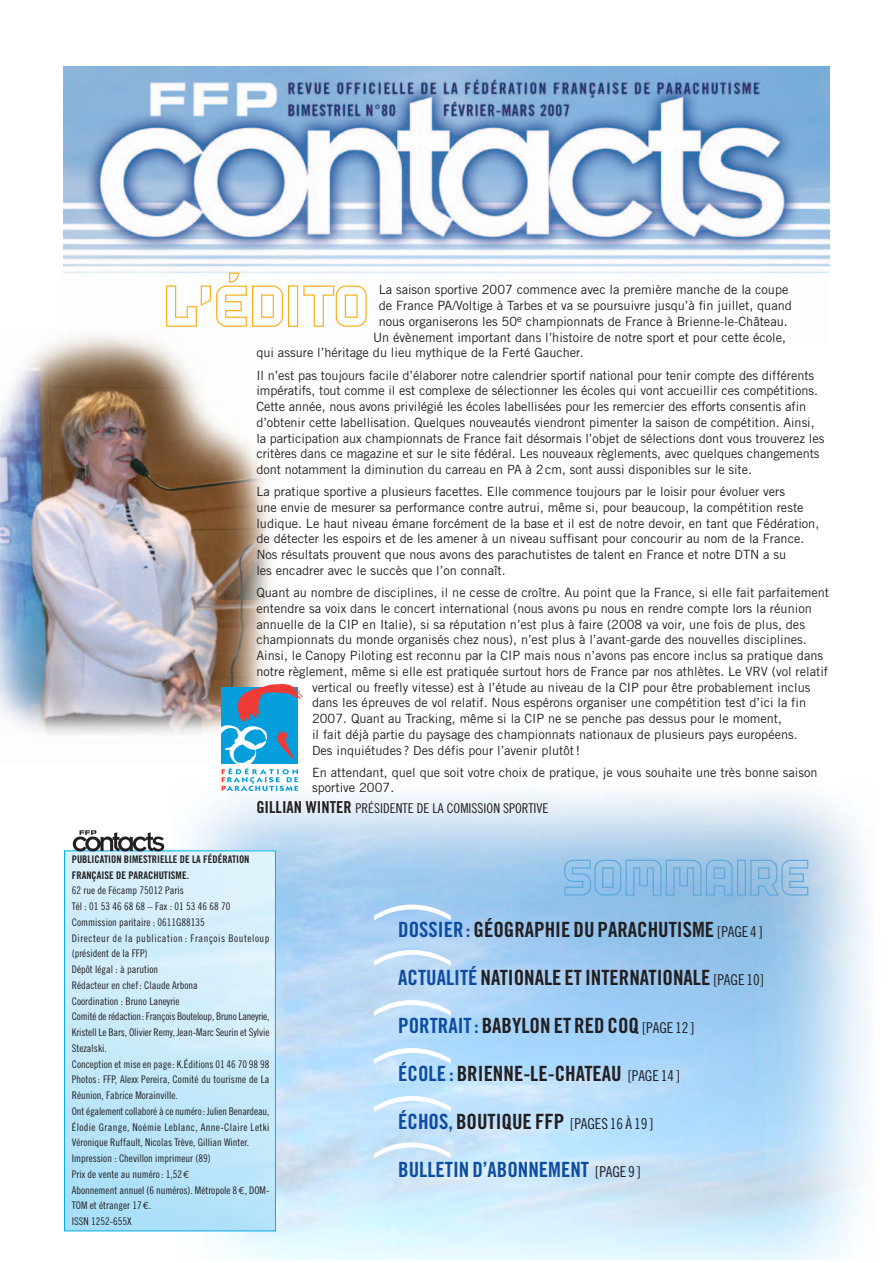
<style>
.page{position:relative;width:893px;height:1263px;background:#fff}
.page>*{position:absolute;margin:0;border:0;box-sizing:border-box;transform-origin:0 0}
.t1{font:21px "Trade Gothic Bold Cond Twenty";color:#231f20}
.t2{font:21px "Trade Gothic Bold Cond Twenty";color:#0d4da1}
.t3{font:15px "Trade Gothic Cond Eighteen";color:#231f20}
.t4{font:13.5px "Trade Gothic Cond Eighteen";color:#231f20}
.t5{font:12.75px/15.8px "Trade Gothic";color:#231f20}
.t6{font:10.5px/15.8px "Trade Gothic Cond Eighteen";color:#231f20}
.t7{font:10.5px/15.8px "Trade Gothic Bold Cond Twenty";color:#231f20}
.s1{font-family:"Trade Gothic Bold Cond Twenty";font-size:16.5px}
.s2{font-family:"Euro Mono"}
.s3{color:#0d4da1}
.s4{font-family:"Trade Gothic Cond Eighteen";font-size:15px}
.s5{font-family:"Trade Gothic Bold Cond Twenty";font-size:21px;color:#0d4da1}
.s6{font-family:"Trade Gothic Bold Cond Twenty";font-size:21px}
.s7{font-family:"Trade Gothic Cond Eighteen";font-size:15px;color:#231f20}
</style>
<div class="page">
<img style="left:97px;top:790px;width:774px;height:469px">
<img style="left:66px;top:853px;width:208px;height:376px">
<div style="left:64px;top:851px;width:212px;height:380px;border:1px solid #00aeef"></div>
<img style="left:64px;top:67px;width:765px;height:260px">
<img style="left:0;top:334px;width:283px;height:401px">
<svg style="left:374px;top:905px;width:77px;height:15px"></svg>
<svg style="left:374px;top:950px;width:77px;height:16px"></svg>
<svg style="left:374px;top:1000px;width:77px;height:16px"></svg>
<svg style="left:374px;top:1048px;width:77px;height:16px"></svg>
<svg style="left:374px;top:1143px;width:77px;height:15px"></svg>
<svg style="left:374px;top:1096px;width:77px;height:16px"></svg>
<svg style="left:564px;top:860px;width:244px;height:36px;background:#8bbce3"></svg>
<svg style="left:215px;top:684px;width:88px;height:107px"></svg>
<img style="left:71px;top:828px;width:95px;height:24px">
<svg style="left:166px;top:273px;width:200px;height:54px"></svg>
<p class="t5" style="left:378px;top:283px;width:411px">La saison sportive 2007 commence avec la première manche de la coupe</p>
<p class="t5" style="left:378px;top:299px;width:414px">de France PA/Voltige à Tarbes et va se poursuivre jusqu’à fin juillet, quand</p>
<p class="t5" style="left:378px;top:315px;width:410px">nous organiserons les 50<sup>e</sup> championnats de France à Brienne-le-Château.</p>
<p class="t5" style="left:373px;top:330px;width:414px">Un évènement important dans l’histoire de notre sport et pour cette école,</p>
<p class="t5" style="left:256px;top:346px;width:329px">qui assure l’héritage du lieu mythique de la Ferté Gaucher.</p>
<p class="t5" style="left:256px;top:368px;width:569px">Il n’est pas toujours facile d’élaborer notre calendrier sportif national pour tenir compte des différents impératifs, tout comme il est complexe de sélectionner les écoles qui vont accueillir ces compétitions.<br>Cette année, nous avons privilégié les écoles labellisées pour les remercier des efforts consentis afin d’obtenir cette labellisation. Quelques nouveautés viendront pimenter la saison de compétition. Ainsi, la participation aux championnats de France fait désormais l’objet de sélections dont vous trouverez les critères dans ce magazine et sur le site fédéral. Les nouveaux règlements, avec quelques changements dont notamment la diminution du carreau en PA à 2cm, sont aussi disponibles sur le site.</p>
<p class="t5" style="left:256px;top:485px;width:564px">La pratique sportive a plusieurs facettes. Elle commence toujours par le loisir pour évoluer vers<br>une envie de mesurer sa performance contre autrui, même si, pour beaucoup, la compétition reste ludique. Le haut niveau émane forcément de la base et il est de notre devoir, en tant que Fédération, de détecter les espoirs et de les amener à un niveau suffisant pour concourir au nom de la France.<br>Nos résultats prouvent que nous avons des parachutistes de talent en France et notre DTN a su<br>les encadrer avec le succès que l’on connaît.</p>
<p class="t5" style="left:256px;top:586px;width:574px">Quant au nombre de disciplines, il ne cesse de croître. Au point que la France, si elle fait parfaitement</p>
<p class="t5" style="left:256px;top:602px;width:557px">entendre sa voix dans le concert international (nous avons pu nous en rendre compte lors la réunion</p>
<p class="t5" style="left:256px;top:617px;width:550px">annuelle de la CIP en Italie), si sa réputation n’est plus à faire (2008 va voir, une fois de plus, des</p>
<p class="t5" style="left:256px;top:633px;width:552px">championnats du monde organisés chez nous), n’est plus à l’avant-garde des nouvelles disciplines.</p>
<p class="t5" style="left:256px;top:649px;width:568px">Ainsi, le Canopy Piloting est reconnu par la CIP mais nous n’avons pas encore inclus sa pratique dans</p>
<p class="t5" style="left:256px;top:665px;width:573px">notre règlement, même si elle est pratiquée surtout hors de France par nos athlètes. Le VRV (vol relatif</p>
<p class="t5" style="left:312px;top:680px;width:500px">vertical ou freefly vitesse) est à l’étude au niveau de la CIP pour être probablement inclus</p>
<p class="t5" style="left:312px;top:696px;width:495px">dans les épreuves de vol relatif. Nous espérons organiser une compétition test d’ici la fin</p>
<p class="t5" style="left:312px;top:712px;width:471px">2007. Quant au Tracking, même si la CIP ne se penche pas dessus pour le moment,</p>
<p class="t5" style="left:312px;top:728px;width:487px">il fait déjà partie du paysage des championnats nationaux de plusieurs pays européens.</p>
<p class="t5" style="left:312px;top:743px;width:270px">Des inquiétudes ? Des défis pour l’avenir plutôt !</p>
<p class="t5" style="left:312px;top:765px;width:507px">En attendant, quel que soit votre choix de pratique, je vous souhaite une très bonne saison sportive 2007.</p>
<p class="t4" style="left:256px;top:804px;width:294px"><span class="s1">GILLIAN WINTER</span> PRÉSIDENTE DE LA COMISSION SPORTIVE</p>
<p class="t7" style="left:72px;top:852px;width:179px">PUBLICATION BIMESTRIELLE DE LA FÉDÉRATION<br>FRANÇAISE DE PARACHUTISME.</p>
<p class="t6" style="left:72px;top:884px;width:199px">62 rue de Fécamp 75012 Paris<br>Tél : 01 53 46 68 68 – Fax : 01 53 46 68 70<br>Commission paritaire : 0611G88135<br>Directeur de la publication : François Bouteloup (président de la FFP)<br>Dépôt légal : à parution<br>Rédacteur en chef : Claude Arbona<br>Coordination : Bruno Laneyrie<br>Comité de rédaction: François Bouteloup, Bruno Laneyrie, Kristell Le Bars, Olivier Remy, Jean-Marc Seurin et Sylvie Stezalski.<br>Conception et mise en page : K.Éditions 01 46 70 98 98<br>Photos : FFP, Alexx Pereira, Comité du tourisme de La Réunion, Fabrice Morainville.<br>Ont également collaboré à ce numéro: Julien Benardeau, Élodie Grange, Noémie Leblanc, Anne-Claire Letki Véronique Ruffault, Nicolas Trève, Gillian Winter.<br>Impression : Chevillon imprimeur (89)<br>Prix de vente au numéro : 1,52<span class="s2">€<br></span>Abonnement annuel (6 numéros). Métropole 8<span class="s2">€</span>, DOM-TOM et étranger 17<span class="s2">€</span>.<br>ISSN 1252-655X</p>
<h1 class="t1" style="left:398px;top:921px;width:366px"><span class="s3">DOSSIER :</span> GÉOGRAPHIE DU PARACHUTISME <span class="s4">[PAGE 4 ]</span></h1>
<h1 class="t1" style="left:398px;top:969px;width:367px"><span class="s3">ACTUALITÉ</span> NATIONALE ET INTERNATIONALE <span class="s4">[PAGE 10]</span></h1>
<h1 class="t1" style="left:398px;top:1017px;width:297px"><span class="s3">PORTRAIT :</span> BABYLON ET RED COQ <span class="s4">[PAGE 12 ]</span></h1>
<h1 class="t1" style="left:398px;top:1065px;width:283px"><span class="s3">ÉCOLE :</span> BRIENNE-LE-CHATEAU <span class="s4">[PAGE 14 ]</span></h1>
<p class="t3" style="left:398px;top:1118px;width:257px"><span class="s5">ÉCHOS,</span> <span class="s6">BOUTIQUE FFP</span> [PAGES 16 À 19 ]</p>
<h1 class="t2" style="left:398px;top:1161px;width:244px">BULLETIN D’ABONNEMENT <span class="s7">[PAGE 9 ]</span></h1>
</div>
